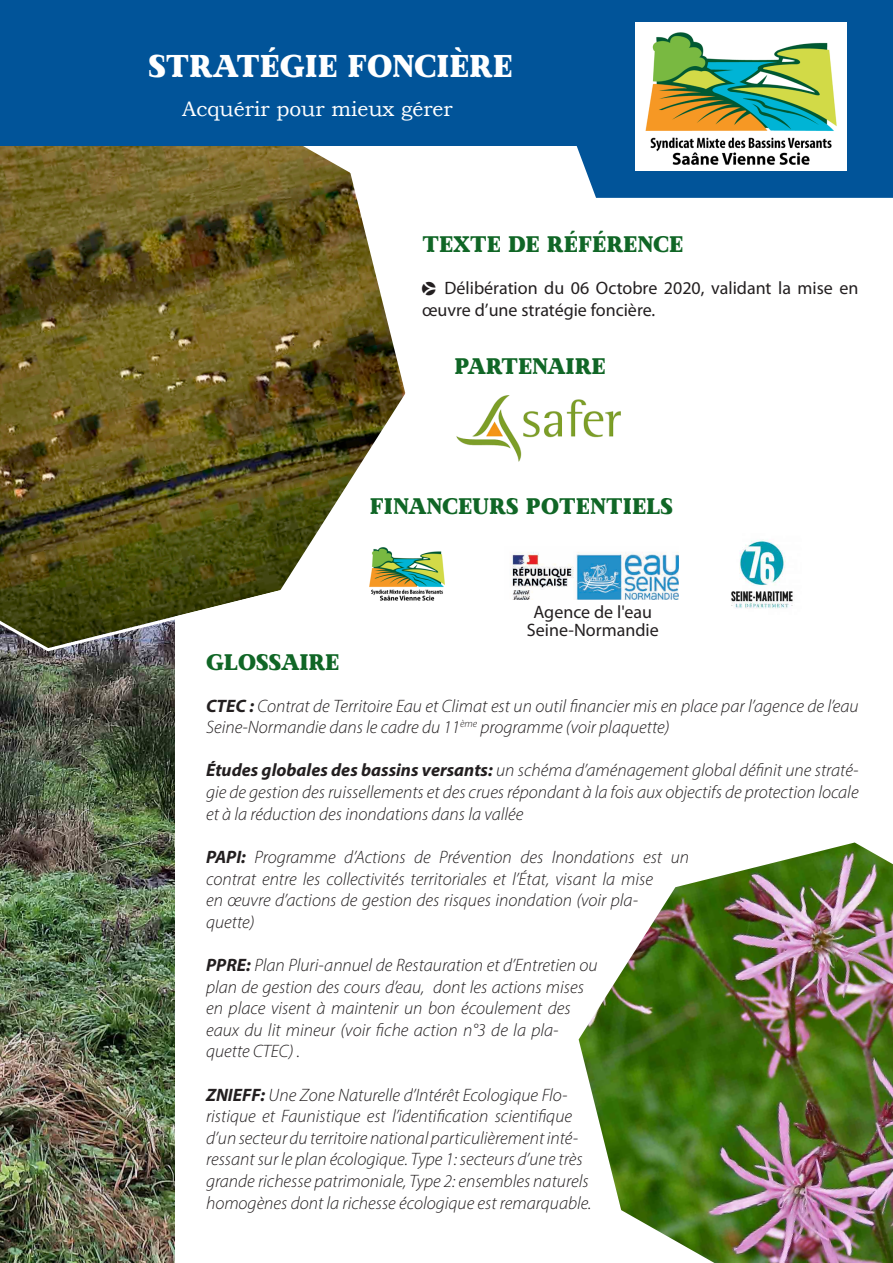
<style>
.page{position:relative;width:893px;height:1263px;background:#fff}
.page>*{position:absolute;margin:0;border:0;box-sizing:border-box;transform-origin:0 0}
.t1{font:31.5px "Made Winter Solid";letter-spacing:-.01em;color:#fff}
.t2{font:22.5px "Made Winter Solid";letter-spacing:-.01em;color:#106626}
.t3{font:21px "Bookman Old Style";color:#fff}
.t4{font:italic 300 18px/21.6px "Myriad Pro";color:#231f20}
.t5{font:18px/21.6px "Myriad Pro";color:#231f20}
.s1{font-family:"Pointers"}
.s2{font-weight:700}
</style>
<div class="page">
<img style="left:0;top:653px;width:175px;height:610px">
<img style="left:579px;top:842px;width:314px;height:421px">
<img style="left:457px;top:395px;width:163px;height:66px">
<img style="left:731px;top:540px;width:62px;height:69px">
<img style="left:511px;top:552px;width:167px;height:47px">
<img style="left:0;top:145px;width:410px;height:508px">
<div style="left:0;top:0;width:893px;height:145px;background:#015499"></div>
<svg style="left:567px;top:120px;width:326px;height:78px"></svg>
<img style="left:635px;top:22px;width:211px;height:149px">
<img style="left:366px;top:544px;width:79px;height:58px">
<p class="t1" style="left:148px;top:46px;width:366px">STRATÉGIE FONCIÈRE</p>
<p class="t3" style="left:182px;top:95px;width:272px">Acquérir pour mieux gérer</p>
<p class="t2" style="left:422px;top:230px;width:263px">TEXTE DE RÉFÉRENCE</p>
<p class="t5" style="left:422px;top:277px;width:438px"><span class="s1">p</span> Délibération du 06 Octobre 2020, validant la mise en œuvre d’une stratégie foncière.</p>
<p class="t2" style="left:454px;top:351px;width:153px">PARTENAIRE</p>
<p class="t2" style="left:370px;top:491px;width:305px">FINANCEURS POTENTIELS</p>
<p class="t5" style="left:527px;top:603px;width:133px;line-height:18px;text-align:center">Agence de l'eau<br>Seine-Normandie</p>
<p class="t2" style="left:206px;top:647px;width:135px">GLOSSAIRE</p>
<p class="t4" style="left:206px;top:695px;width:654px"><span class="s2">CTEC :</span> Contrat de Territoire Eau et Climat est un outil financier mis en place par l’agence de l’eau<br>Seine-Normandie dans le cadre du 11<sup>ème</sup> programme (voir plaquette)</p>
<p class="t4" style="left:206px;top:759px;width:654px;text-align:justify"><span class="s2">Études globales des bassins versants:</span> un schéma d’aménagement global définit une straté&shy;gie de gestion des ruissellements et des crues répondant à la fois aux objectifs de protection locale et à la réduction des inondations dans la vallée</p>
<p class="t4" style="left:206px;top:846px;width:484px"><span class="s2">PAPI:</span> Programme d’Actions de Prévention des Inondations est un contrat entre les collectivités territoriales et l’État, visant la mise<br>en œuvre d’actions de gestion des risques inondation (voir pla&shy;quette)</p>
<p class="t4" style="left:206px;top:954px;width:393px"><span class="s2">PPRE:</span> Plan Pluri-annuel de Restauration et d’Entretien ou plan de gestion des cours d’eau, dont les actions mises en place visent à maintenir un bon écoulement des eaux du lit mineur (voir fiche action n°3 de la pla&shy;quette CTEC) .</p>
<p class="t4" style="left:206px;top:1083px;width:387px"><span class="s2">ZNIEFF:</span> Une Zone Naturelle d’Intérêt Ecologique Flo&shy;ristique et Faunistique est l’identification scientifique d’un secteur du territoire national particulièrement inté&shy;ressant sur le plan écologique. Type 1: secteurs d’une très grande richesse patrimoniale, Type 2: ensembles naturels homogènes dont la richesse écologique est remarquable.</p>
</div>
